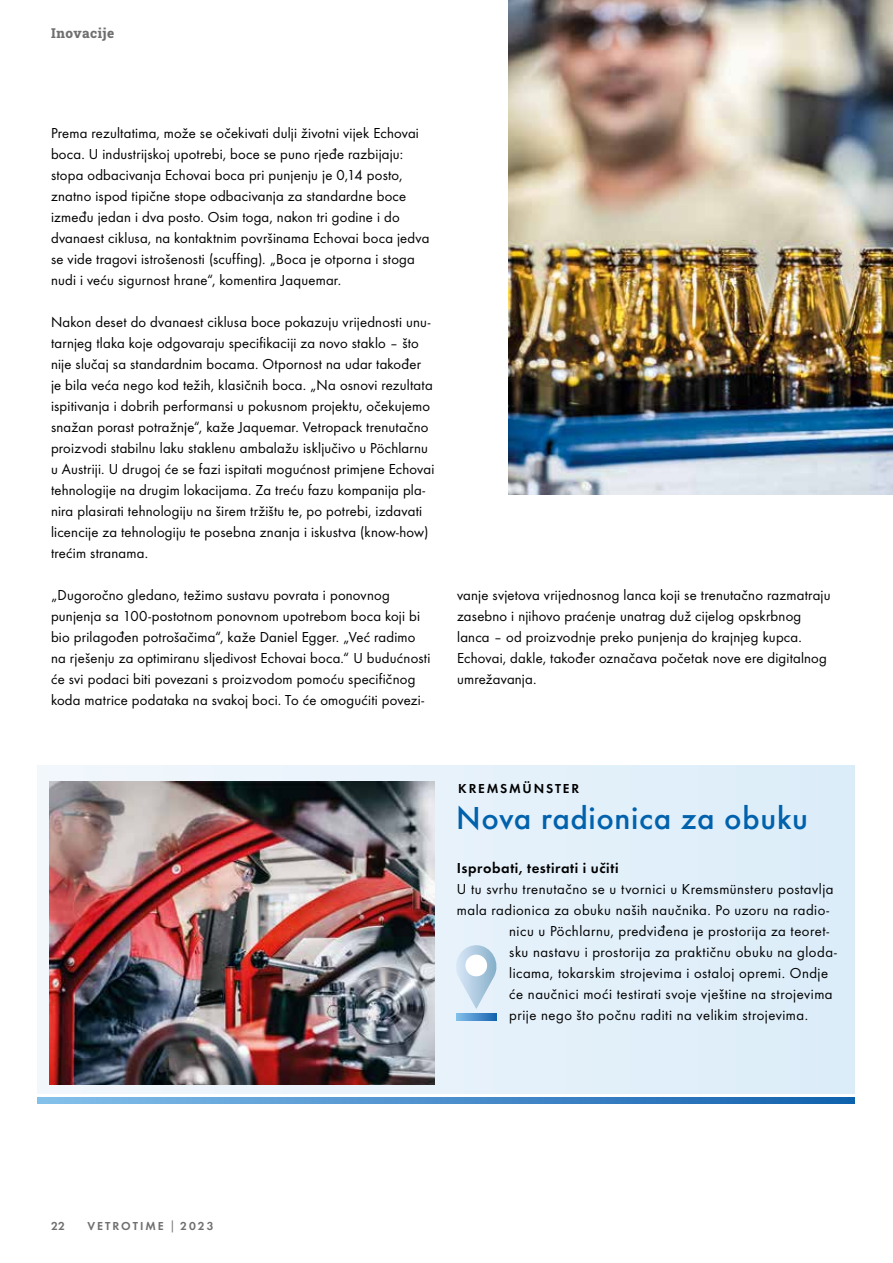
<style>
.page{position:relative;width:893px;height:1263px;background:#fff}
.page>*{position:absolute;margin:0;border:0;box-sizing:border-box;transform-origin:0 0}
.t1{font:500 33px "Futura";letter-spacing:.02em;color:#0061ad}
.t2{font:15px/21px "Futura Boo";letter-spacing:.015em;color:#000}
.t3{font:15px "Futura Boo";letter-spacing:.035em;color:#000}
.t4{font:15px "Futura Dem";letter-spacing:.035em;color:#000}
.t5{font:13.5px "Futura Dem";letter-spacing:.135em;color:#000}
.t6{font:800 13.5px "Roboto Slab";letter-spacing:.03em;color:#706f6f}
.t7{font:12px "Futura Dem";letter-spacing:.165em;color:#706f6f}
.s1{font-family:"Futura Boo";font-size:14.4px}
</style>
<div class="page">
<div style="left:38px;top:765px;width:816px;height:328px;background:#e2f0fa"></div>
<svg style="left:38px;top:1097px;width:816px;height:7px;background:#4b8fcc"></svg>
<svg style="left:457px;top:945px;width:40px;height:64px"></svg>
<div style="left:465px;top:955px;width:22px;height:21px;background:#fff;border-radius:50%"></div>
<svg style="left:456px;top:1014px;width:40px;height:6px"></svg>
<img style="left:508px;top:0;width:385px;height:495px">
<img style="left:50px;top:781px;width:385px;height:304px">
<p class="t6" style="left:51px;top:24px;width:65px">Inovacije</p>
<p class="t2" style="left:51px;top:122px;width:380px">Prema rezultatima, može se očekivati dulji životni vijek Echovai boca. U industrijskoj upotrebi, boce se puno rjeđe razbijaju: stopa odbacivanja Echovai boca pri punjenju je 0,14 posto, znatno ispod tipične stope odbacivanja za standardne boce između jedan i dva posto. Osim toga, nakon tri godine i do dvanaest ciklusa, na kontaktnim površinama Echovai boca jedva se vide tragovi istrošenosti (scuffing). „Boca je otporna i stoga nudi i veću sigurnost hrane“, komentira Jaquemar.</p>
<p class="t2" style="left:51px;top:311px;width:385px">Nakon deset do dvanaest ciklusa boce pokazuju vrijednosti unu&shy;tarnjeg tlaka koje odgovaraju specifikaciji za novo staklo – što nije slučaj sa standardnim bocama. Otpornost na udar također je bila veća nego kod težih, klasičnih boca. „Na osnovi rezultata ispitivanja i dobrih performansi u pokusnom projektu, očekujemo snažan porast potražnje“, kaže Jaquemar. Vetropack trenutačno proizvodi stabilnu laku staklenu ambalažu isključivo u Pöchlarnu u Austriji. U drugoj će se fazi ispitati mogućnost primjene Echovai tehnologije na drugim lokacijama. Za treću fazu kompanija pla&shy;nira plasirati tehnologiju na širem tržištu te, po potrebi, izdavati licencije za tehnologiju te posebna znanja i iskustva (know-how) trećim stranama.</p>
<p class="t2" style="left:51px;top:584px;width:381px">„Dugoročno gledano, težimo sustavu povrata i ponovnog punjenja sa 100-postotnom ponovnom upotrebom boca koji bi bio prilagođen potrošačima“, kaže Daniel Egger. „Već radimo na rješenju za optimiranu sljedivost Echovai boca.“ U budućnosti će svi podaci biti povezani s proizvodom pomoću specifičnog koda matrice podataka na svakoj boci. To će omogućiti povezi-</p>
<p class="t2" style="left:457px;top:584px;width:375px">vanje svjetova vrijednosnog lanca koji se trenutačno razmatraju zasebno i njihovo praćenje unatrag duž cijelog opskrbnog lanca – od proizvodnje preko punjenja do krajnjeg kupca.<br>Echovai, dakle, također označava početak nove ere digitalnog umrežavanja.</p>
<p class="t7" style="left:51px;top:1219px;width:15px">22</p>
<p class="t7" style="left:87px;top:1219px;width:128px">VETROTIME <span class="s1">|</span> 2023</p>
<p class="t5" style="left:458px;top:780px;width:123px">KREMSMÜNSTER</p>
<h1 class="t1" style="left:456px;top:798px;width:353px">Nova radionica za obuku</h1>
<p class="t4" style="left:457px;top:859px;width:163px">Isprobati, testirati i učiti</p>
<p class="t3" style="left:457px;top:880px;width:378px">U tu svrhu trenutačno se u tvornici u Kremsmünsteru postavlja</p>
<p class="t3" style="left:457px;top:901px;width:374px">mala radionica za obuku naših naučnika. Po uzoru na radio-</p>
<p class="t3" style="left:509px;top:922px;width:321px">nicu u Pöchlarnu, predviđena je prostorija za teoret-</p>
<p class="t3" style="left:509px;top:943px;width:329px">sku nastavu i prostorija za praktičnu obuku na gloda-</p>
<p class="t3" style="left:509px;top:964px;width:320px">licama, tokarskim strojevima i ostaloj opremi. Ondje</p>
<p class="t3" style="left:509px;top:985px;width:325px">će naučnici moći testirati svoje vještine na strojevima</p>
<p class="t3" style="left:509px;top:1006px;width:300px">prije nego što počnu raditi na velikim strojevima.</p>
</div>
